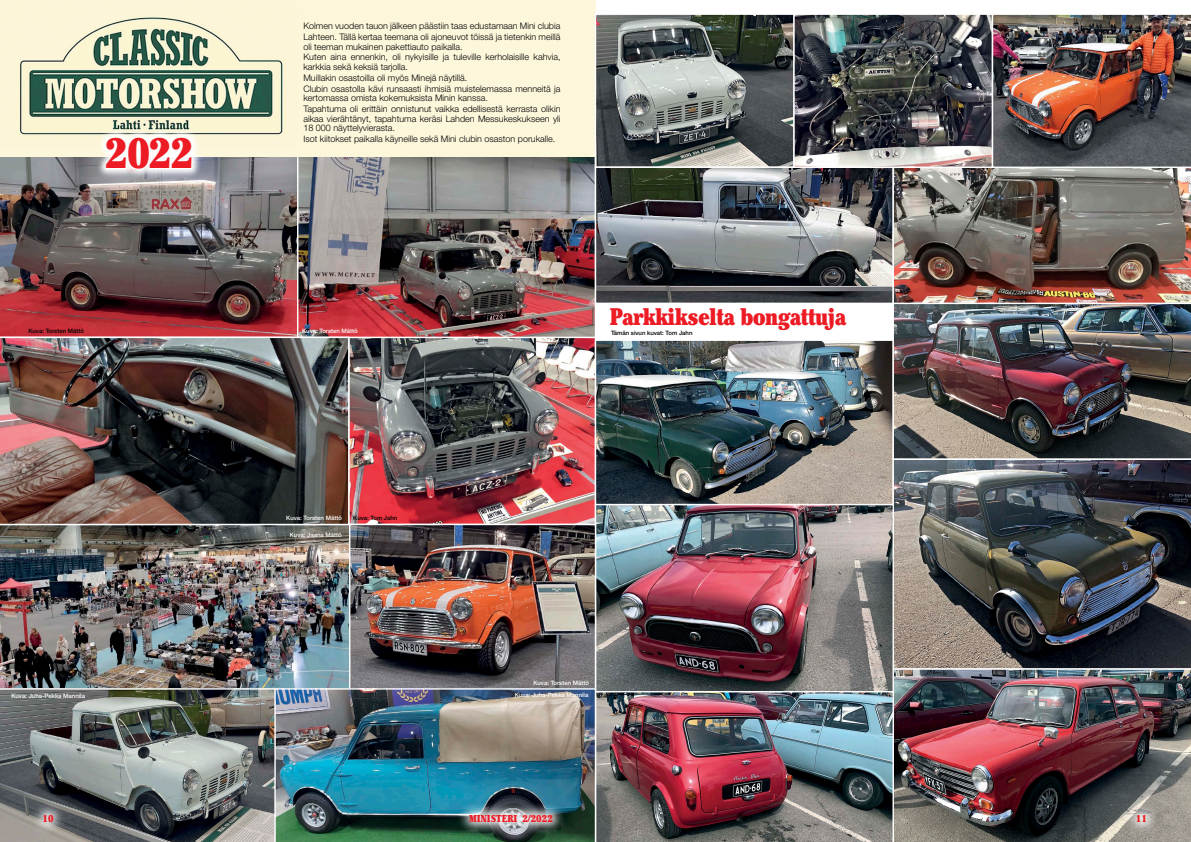
<style>
.page{position:relative;width:1191px;height:842px;background:#fff}
.page>*{position:absolute;margin:0;border:0;box-sizing:border-box;transform-origin:0 0}
.t1{font:900 condensed 42.3px "Cheltenham Std";color:#ec1b24}
.t2{font:900 condensed 24px "Cheltenham Std";letter-spacing:-.03em;color:#ec1b24}
.t3{font:900 condensed 10px "Cheltenham Std";color:#ec1b24}
.t4{font:300 9px/10.9px "Helvetica Neue LT Pro";color:#000}
.t5{font:500 6px "Helvetica Neue LT Pro";color:#fff}
.t6{font:500 6px "Helvetica Neue LT Pro";color:#000}
</style>
<div class="page">
<img style="left:299px;top:157px;width:295px;height:531px">
<img style="left:0;top:525px;width:349px;height:163px">
<img style="left:0;top:157px;width:297px;height:180px">
<div style="left:297px;top:155px;width:299px;height:183px;border:1px solid #fff"></div>
<div style="left:0;top:0;width:595px;height:157px;background:#fcf6db"></div>
<img style="left:18px;top:16px;width:267px;height:120px">
<div style="left:96px;top:128px;width:106px;height:51px;background:#fff;opacity:.95"></div>
<svg style="left:105px;top:137px;width:88px;height:34px"></svg>
<img style="left:0;top:337px;width:349px;height:188px">
<img style="left:0;top:688px;width:274px;height:154px">
<img style="left:597px;top:341px;width:295px;height:349px">
<div style="left:595px;top:339px;width:299px;height:166px;border:1px solid #fff"></div>
<img style="left:892px;top:304px;width:299px;height:155px">
<img style="left:892px;top:459px;width:299px;height:209px">
<img style="left:597px;top:15px;width:394px;height:287px">
<div style="left:595px;top:13px;width:199px;height:155px;border:1px solid #fff"></div>
<div style="left:595px;top:167px;width:299px;height:137px;border:1px solid #fff"></div>
<img style="left:892px;top:168px;width:299px;height:136px">
<div style="left:793px;top:13px;width:200px;height:155px;border:1px solid #fff"></div>
<img style="left:894px;top:668px;width:297px;height:174px">
<div style="left:595px;top:504px;width:299px;height:188px;border:1px solid #fff"></div>
<img style="left:991px;top:13px;width:200px;height:155px">
<div style="left:349px;top:524px;width:247px;height:166px;border:1px solid #fff"></div>
<img style="left:596px;top:691px;width:298px;height:151px">
<div style="left:602px;top:300px;width:252px;height:38px;background:#fff"></div>
<svg style="left:1124px;top:802px;width:34px;height:33px"></svg>
<img style="left:274px;top:688px;width:322px;height:154px">
<img style="left:31px;top:801px;width:534px;height:34px">
<h1 class="t1" style="left:105px;top:127px;width:90px">2022</h1>
<p class="t6" style="left:28px;top:327px;width:57px">Kuva: Torsten Mättö</p>
<p class="t4" style="left:303px;top:20px;width:258px">Kolmen vuoden tauon jälkeen päästiin taas edustamaan Mini clubia<br>Lahteen. Tällä kertaa teemana oli ajoneuvot töissä ja tietenkin meillä</p>
<p class="t4" style="left:303px;top:41px;width:259px">oli teeman mukainen pakettiauto paikalla.<br>Kuten aina ennenkin, oli nykyisille ja tuleville kerholaisille kahvia,</p>
<p class="t4" style="left:303px;top:61px;width:258px">karkkia sekä keksiä tarjolla.<br>Muillakin osastoilla oli myös Minejä näytillä.<br>Clubin osastolla kävi runsaasti ihmisiä muistelemassa menneitä ja</p>
<p class="t4" style="left:303px;top:92px;width:258px">kertomassa omista kokemuksista Minin kanssa.<br>Tapahtuma oli erittäin onnistunut vaikka edellisestä kerrasta olikin</p>
<p class="t4" style="left:303px;top:114px;width:259px;line-height:9.5px">aikaa vierähtänyt, tapahtuma keräsi Lahden Messukeskukseen yli<br>18 000 näyttelyvierasta.</p>
<p class="t4" style="left:303px;top:133px;width:253px">Isot kiitokset paikalla käyneille sekä Mini clubin osaston porukalle.</p>
<p class="t5" style="left:302px;top:327px;width:57px">Kuva: Torsten Mättö</p>
<h2 class="t2" style="left:609px;top:302px;width:238px">Parkkikselta bongattuja</h2>
<p class="t6" style="left:611px;top:329px;width:83px">Tämän sivun kuvat: Tom Jahn</p>
<p class="t5" style="left:11px;top:692px;width:75px">Kuva: Juha-Pekka Mannila</p>
<p class="t5" style="left:286px;top:514px;width:57px">Kuva: Torsten Mättö</p>
<p class="t5" style="left:290px;top:531px;width:53px">Kuva: Jaana Mättö</p>
<p class="t6" style="left:353px;top:515px;width:46px">Kuva: Tom Jahn</p>
<p class="t5" style="left:533px;top:679px;width:57px">Kuva: Torsten Mättö</p>
<p class="t5" style="left:514px;top:692px;width:75px">Kuva: Juha-Pekka Mannila</p>
<p class="t3" style="left:43px;top:812px;width:13px">10</p>
<p class="t3" style="left:469px;top:812px;width:14px">Minister</p>
<p class="t3" style="left:513px;top:812px;width:41px">I 2/2022</p>
<p class="t3" style="left:1135px;top:812px;width:13px">11</p>
</div>
